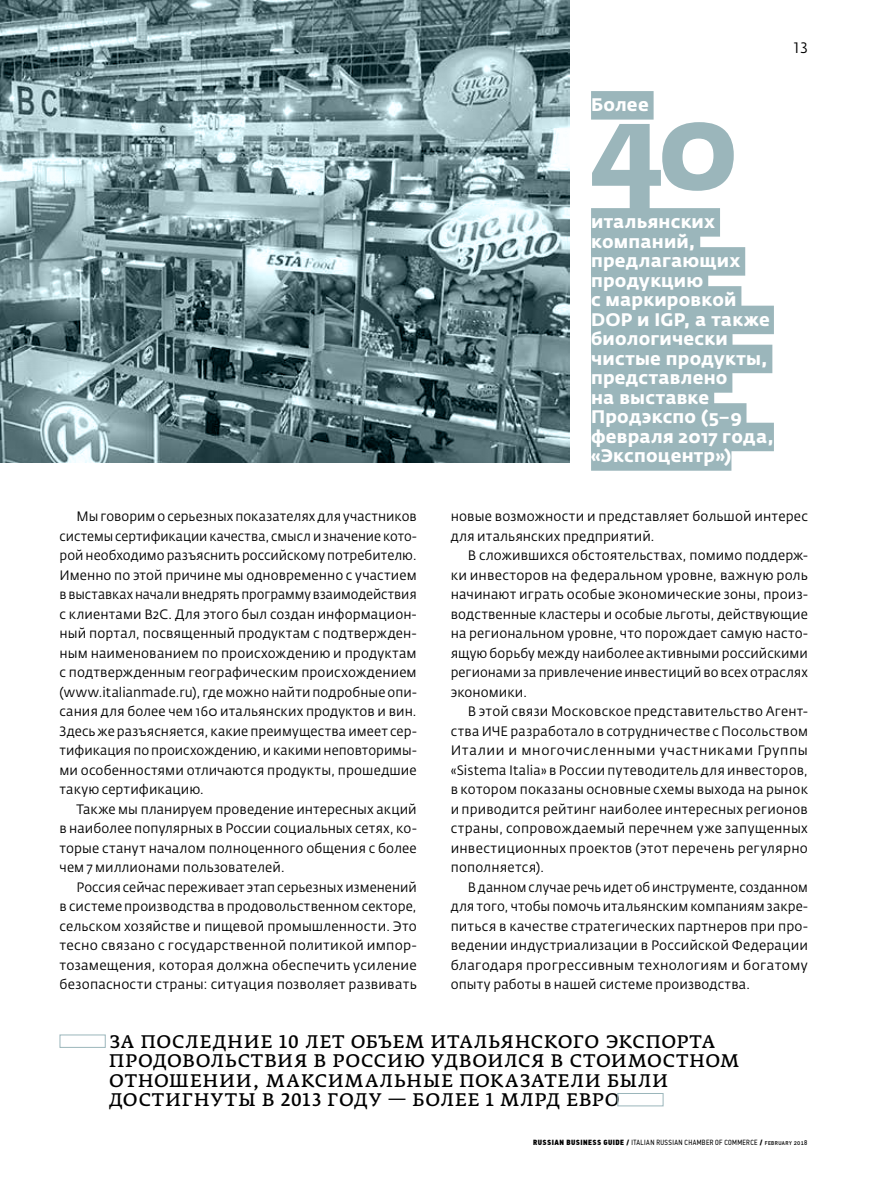
<style>
.page{position:relative;width:893px;height:1191px;background:#fff}
.page>*{position:absolute;margin:0;border:0;box-sizing:border-box;transform-origin:0 0}
.t1{font:700 120px "Fedra Sans Pro";color:#9bb6bb}
.t2{font:700 18px/19.5px "Fedra Sans Pro";letter-spacing:.015em;color:#fff}
.t3{font:18px/19.5px "Fedra Serif A Pro";letter-spacing:.06em;color:#000}
.t4{font:15px "Fedra Sans Pro";color:#000}
.t5{font:13.5px/19.5px "Fedra Sans Pro";letter-spacing:.01em;color:#000;text-align:justify}
.t6{font:13.5px/19.5px "Fedra Sans Pro";letter-spacing:.01em;color:#000;text-align:justify;scale:.96 1}
.t7{font:13.5px/19.5px "Fedra Sans Pro";letter-spacing:.01em;color:#000;text-align:justify;scale:.94 1}
.t8{font:7.5px "PF Din Text Cond Pro";letter-spacing:.055em;color:#000}
.s1{font-family:"PF Din Text Cond Pro X Black"}
</style>
<div class="page">
<div style="left:60px;top:1034px;width:46px;height:13px;border:1px solid #9bb6bb"></div>
<div style="left:617px;top:1093px;width:46px;height:13px;border:1px solid #9bb6bb"></div>
<div style="left:591px;top:91px;width:63px;height:29px;background:#9bb6bb"></div>
<div style="left:591px;top:208px;width:129px;height:29px;background:#9bb6bb"></div>
<div style="left:591px;top:228px;width:109px;height:28px;background:#9bb6bb"></div>
<div style="left:591px;top:247px;width:154px;height:29px;background:#9bb6bb"></div>
<div style="left:591px;top:267px;width:117px;height:28px;background:#9bb6bb"></div>
<div style="left:591px;top:286px;width:150px;height:29px;background:#9bb6bb"></div>
<div style="left:591px;top:306px;width:183px;height:28px;background:#9bb6bb"></div>
<div style="left:591px;top:325px;width:141px;height:29px;background:#9bb6bb"></div>
<div style="left:591px;top:345px;width:181px;height:28px;background:#9bb6bb"></div>
<div style="left:591px;top:364px;width:141px;height:29px;background:#9bb6bb"></div>
<div style="left:591px;top:384px;width:123px;height:28px;background:#9bb6bb"></div>
<div style="left:591px;top:403px;width:155px;height:29px;background:#9bb6bb"></div>
<div style="left:591px;top:423px;width:183px;height:28px;background:#9bb6bb"></div>
<div style="left:591px;top:442px;width:140px;height:29px;background:#9bb6bb"></div>
<img style="left:0;top:0;width:570px;height:462px">
<p class="t6" style="left:60px;top:506px;width:374px;text-indent:17px">Мы говорим о серьезных показателях для участников системы сертификации качества, смысл и значение кото&shy;рой необходимо разъяснить российскому потребителю.<br>Именно по этой причине мы одновременно с участием в выставках начали внедрять программу взаимодействия с клиентами B2C. Для этого был создан информацион&shy;ный портал, посвященный продуктам с подтвержден&shy;ным наименованием по происхождению и продуктам с подтвержденным географическим происхождением (www.italianmade.ru), где можно найти подробные опи&shy;сания для более чем 160 итальянских продуктов и вин.<br>Здесь же разъясняется, какие преимущества имеет сер&shy;тификация по происхождению, и какими неповторимы&shy;ми особенностями отличаются продукты, прошедшие такую сертификацию.</p>
<p class="t5" style="left:60px;top:799px;width:359px;text-indent:17px">Также мы планируем проведение интересных акций в наиболее популярных в России социальных сетях, ко&shy;торые станут началом полноценного общения с более чем 7 миллионами пользователей.</p>
<p class="t6" style="left:60px;top:877px;width:374px;text-indent:17px">Россия сейчас переживает этап серьезных изменений в системе производства в продовольственном секторе, сельском хозяйстве и пищевой промышленности. Это тесно связано с государственной политикой импор&shy;тозамещения, которая должна обеспечить усиление безопасности страны: ситуация позволяет развивать</p>
<h2 class="t2" style="left:591px;top:95px;width:59px">Более</h2>
<h1 class="t1" style="left:591px;top:72px;width:149px">40</h1>
<h2 class="t2" style="left:591px;top:232px;width:184px">компаний, предлагающих продукцию<br>с маркировкой<br>DOP и IGP, а также биологически чистые продукты, представлено<br>на выставке<br>Продэкспо (5–9 февраля 2017 года, «Экспоцентр»)</h2>
<h2 class="t2" style="left:591px;top:212px;width:126px">итальянских</h2>
<p class="t4" style="left:794px;top:38px;width:15px">13</p>
<p class="t5" style="left:451px;top:506px;width:359px">новые возможности и представляет большой интерес для итальянских предприятий.</p>
<p class="t5" style="left:451px;top:545px;width:359px;text-indent:17px">В сложившихся обстоятельствах, помимо поддерж&shy;ки инвесторов на федеральном уровне, важную роль начинают играть особые экономические зоны, произ&shy;водственные кластеры и особые льготы, действующие на региональном уровне, что порождает самую насто&shy;ящую борьбу между наиболее активными российскими регионами за привлечение инвестиций во всех отраслях экономики.</p>
<p class="t5" style="left:451px;top:701px;width:359px;text-indent:17px">В этой связи Московское представительство Агент&shy;ства ИЧЕ разработало в сотрудничестве с Посольством Италии и многочисленными участниками Группы «Sistema Italia» в России путеводитель для инвесторов, в котором показаны основные схемы выхода на рынок и приводится рейтинг наиболее интересных регионов страны, сопровождаемый перечнем уже запущенных инвестиционных проектов (этот перечень регулярно пополняется).</p>
<p class="t7" style="left:451px;top:877px;width:381px;text-indent:17px">В данном случае речь идет об инструменте, созданном для того, чтобы помочь итальянским компаниям закре&shy;питься в качестве стратегических партнеров при про&shy;ведении индустриализации в Российской Федерации благодаря прогрессивным технологиям и богатому опыту работы в нашей системе производства.</p>
<h2 class="t3" style="left:109px;top:1031px;width:632px">ЗА ПОСЛЕДНИЕ 10 ЛЕТ ОБЪЕМ ИТАЛЬЯНСКОГО ЭКСПОРТА ПРОДОВОЛЬСТВИЯ В РОССИЮ УДВОИЛСЯ В СТОИМОСТНОМ ОТНОШЕНИИ, МАКСИМАЛЬНЫЕ ПОКАЗАТЕЛИ БЫЛИ ДОСТИГНУТЫ В 2013 ГОДУ — БОЛЕЕ 1 МЛРД ЕВРО</h2>
<p class="t8" style="left:533px;top:1138px;width:276px"><span class="s1">RUSSIAN BUSINESS GUIDE /</span> ITALIAN RUSSIAN CHAMBER OF COMMERCE <span class="s1">/</span> february 2018</p>
</div>
